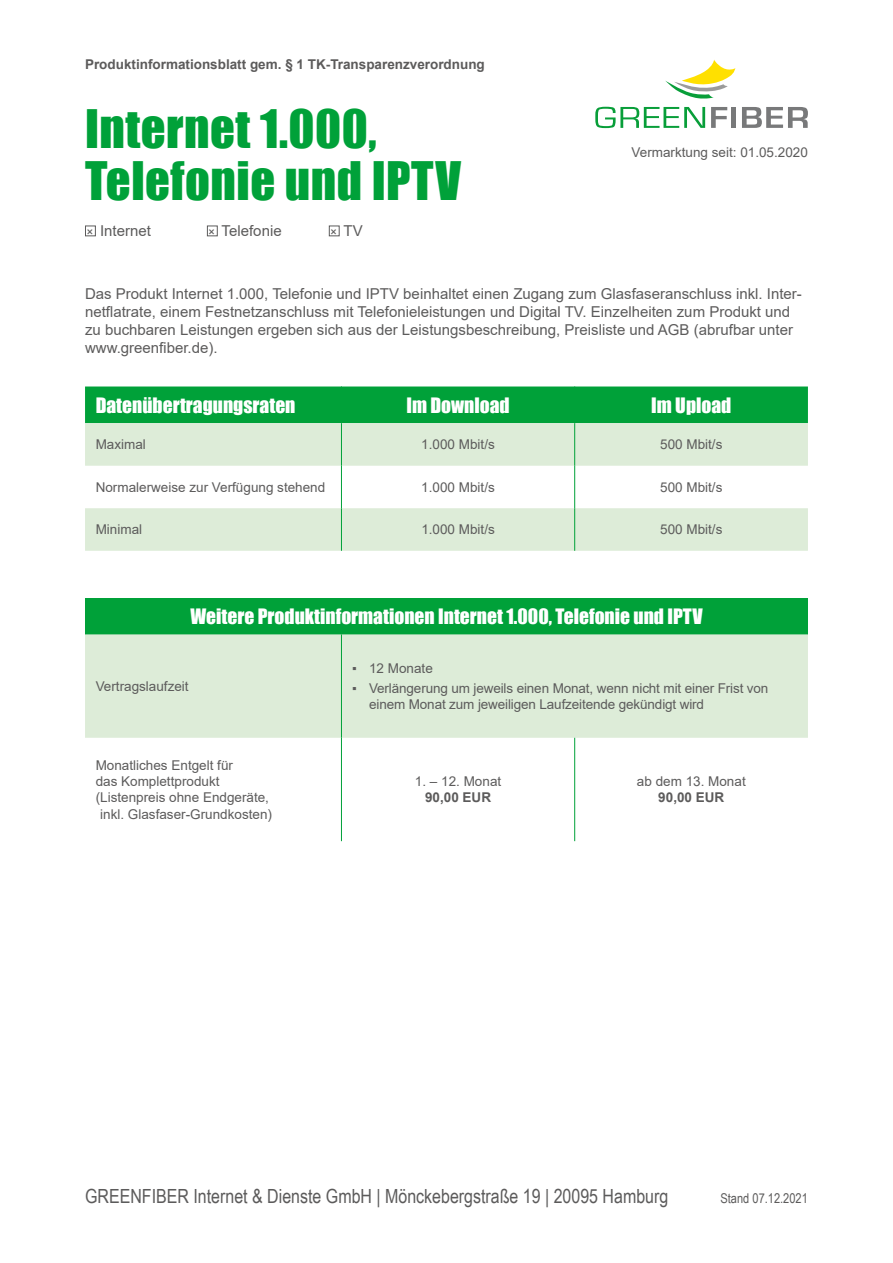
<style>
.page{position:relative;width:893px;height:1263px;background:#fff}
.page>*{position:absolute;margin:0;border:0;box-sizing:border-box;transform-origin:0 0}
.t1{font:48.75px/52.2px "Impact";letter-spacing:.01em;color:#00a139}
.t2{font:19.5px "Impact";color:#fff}
.t3{font:19.5px "Arial Narrow";color:#5c5b5b}
.t4{font:15px/18px "Arial";color:#5c5b5b}
.t5{font:13.5px/16.2px "Arial";color:#5c5b5b}
.t6{font:700 13.5px "Arial";color:#5c5b5b}
.t7{font:13.5px "Arial Narrow";color:#5c5b5b}
</style>
<div class="page">
<div style="left:85px;top:598px;width:723px;height:36px;background:#00a139"></div>
<div style="left:85px;top:634px;width:723px;height:104px;background:#ddecd8"></div>
<hr style="left:341px;top:634px;width:1px;height:104px;background:#00a139">
<hr style="left:341px;top:738px;width:1px;height:103px;background:#00a139">
<hr style="left:574px;top:738px;width:1px;height:103px;background:#00a139">
<div style="left:85px;top:386px;width:723px;height:37px;background:#00a139"></div>
<svg style="left:85px;top:423px;width:723px;height:128px;fill:#ddecd8"></svg>
<hr style="left:341px;top:386px;width:1px;height:37px;background:#00a139">
<hr style="left:574px;top:386px;width:1px;height:37px;background:#00a139">
<hr style="left:341px;top:423px;width:1px;height:43px;background:#00a139">
<hr style="left:574px;top:423px;width:1px;height:43px;background:#00a139">
<hr style="left:341px;top:466px;width:1px;height:42px;background:#00a139">
<hr style="left:574px;top:466px;width:1px;height:42px;background:#00a139">
<hr style="left:341px;top:508px;width:1px;height:43px;background:#00a139">
<hr style="left:574px;top:508px;width:1px;height:43px;background:#00a139">
<div style="left:85px;top:225px;width:11px;height:11px;border:1px solid #5c5b5b"></div>
<div style="left:207px;top:225px;width:11px;height:11px;border:1px solid #5c5b5b"></div>
<div style="left:329px;top:225px;width:11px;height:11px;border:1px solid #5c5b5b"></div>
<svg style="left:665px;top:60px;width:70px;height:39px"></svg>
<svg style="left:595px;top:107px;width:110px;height:21px"></svg>
<svg style="left:711px;top:107px;width:16px;height:21px"></svg>
<div style="left:731px;top:107px;width:5px;height:21px;background:#78797a"></div>
<svg style="left:742px;top:107px;width:66px;height:21px"></svg>
<p class="t6" style="left:85px;top:55px;width:401px">Produktinformationsblatt gem. § 1 TK-Transparenzverordnung</p>
<h1 class="t1" style="left:85px;top:101px;width:377px">Internet 1.000,<br>Telefonie und IPTV</h1>
<p class="t4" style="left:88px;top:222px;width:65px">˟ Internet</p>
<p class="t4" style="left:222px;top:222px;width:62px">Telefonie</p>
<p class="t4" style="left:344px;top:222px;width:21px">TV</p>
<p class="t4" style="left:209px;top:225px;width:6px">˟</p>
<p class="t4" style="left:331px;top:225px;width:6px">˟</p>
<p class="t5" style="left:632px;top:144px;width:178px">Vermarktung seit: 01.05.2020</p>
<p class="t4" style="left:85px;top:284px;width:718px">Das Produkt Internet 1.000, Telefonie und IPTV beinhaltet einen Zugang zum Glasfaseranschluss inkl. Inter&shy;netflatrate, einem Festnetzanschluss mit Telefonieleistungen und Digital TV. Einzelheiten zum Produkt und zu buchbaren Leistungen ergeben sich aus der Leistungsbeschreibung, Preisliste und AGB (abrufbar unter www.greenfiber.de).</p>
<h2 class="t2" style="left:96px;top:390px;width:201px">Datenübertragungsraten</h2>
<h2 class="t2" style="left:406px;top:390px;width:105px">Im Download</h2>
<h2 class="t2" style="left:651px;top:390px;width:82px">Im Upload</h2>
<p class="t5" style="left:96px;top:436px;width:52px">Maximal</p>
<p class="t5" style="left:421px;top:436px;width:75px">1.000 Mbit/s</p>
<p class="t5" style="left:660px;top:436px;width:64px">500 Mbit/s</p>
<p class="t5" style="left:96px;top:479px;width:231px">Normalerweise zur Verfügung stehend</p>
<p class="t5" style="left:421px;top:479px;width:75px">1.000 Mbit/s</p>
<p class="t5" style="left:660px;top:479px;width:64px">500 Mbit/s</p>
<p class="t5" style="left:96px;top:521px;width:48px">Minimal</p>
<p class="t5" style="left:421px;top:521px;width:75px">1.000 Mbit/s</p>
<p class="t5" style="left:660px;top:521px;width:64px">500 Mbit/s</p>
<h2 class="t2" style="left:190px;top:601px;width:514px">Weitere Produktinformationen Internet 1.000, Telefonie und IPTV</h2>
<p class="t5" style="left:96px;top:678px;width:95px">Vertragslaufzeit</p>
<p class="t5" style="left:96px;top:757px;width:139px">Monatliches Entgelt für</p>
<p class="t5" style="left:96px;top:773px;width:125px">das Komplettprodukt</p>
<p class="t5" style="left:96px;top:789px;width:175px">(Listenpreis ohne Endgeräte,</p>
<p class="t5" style="left:100px;top:806px;width:173px">inkl. Glasfaser-Grundkosten)</p>
<p class="t5" style="left:352px;top:660px;width:82px">▪ 12 Monate</p>
<p class="t5" style="left:369px;top:680px;width:401px;text-indent:-17px">▪ Verlängerung um jeweils einen Monat, wenn nicht mit einer Frist von einem Monat zum jeweiligen Laufzeitende gekündigt wird</p>
<p class="t5" style="left:415px;top:773px;width:88px">1. – 12. Monat</p>
<p class="t6" style="left:425px;top:788px;width:68px">90,00 EUR</p>
<p class="t5" style="left:637px;top:773px;width:110px">ab dem 13. Monat</p>
<p class="t6" style="left:658px;top:788px;width:68px">90,00 EUR</p>
<h2 class="t3" style="left:85px;top:1182px;width:585px">GREENFIBER Internet &amp; Dienste GmbH | Mönckebergstraße 19 | 20095 Hamburg</h2>
<p class="t7" style="left:720px;top:1189px;width:89px">Stand 07.12.2021</p>
</div>
